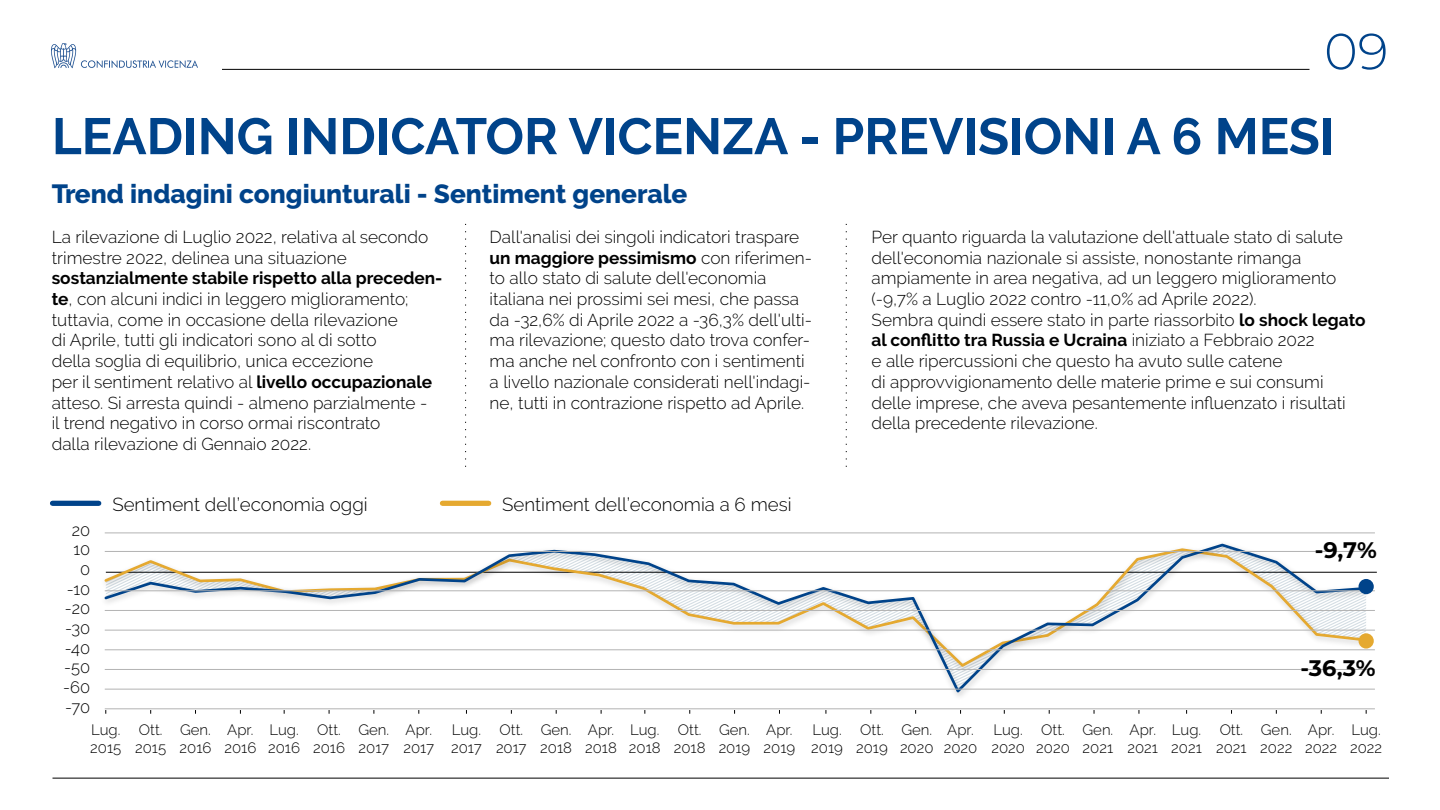
<style>
.page{position:relative;width:1440px;height:810px;background:#fff}
.page>*{position:absolute;margin:0;border:0;box-sizing:border-box;transform-origin:0 0}
.t1{font:700 51px "Raleway";color:#00438a}
.t2{font:300 51px "Montserrat";color:#00438a}
.t3{font:800 26.25px "Raleway";color:#00438a}
.t4{font:700 22.5px "Montserrat";color:#000}
.t5{font:300 18.75px "Raleway";color:#000}
.t6{font:300 17.25px/20.7px "Raleway";color:#000}
.t7{font:300 16.5px "Raleway";color:#000}
.t8{font:300 15px/18px "Raleway";color:#000}
.s1{font-weight:700}
</style>
<div class="page">
<hr style="left:222px;top:69px;width:1088px;height:1px;background:#000">
<hr style="left:52px;top:778px;width:1337px;height:1px;background:#000">
<img style="left:52px;top:44px;width:146px;height:25px">
<div style="left:52px;top:501px;width:47px;height:5px;background:#00438a"></div>
<div style="left:442px;top:501px;width:47px;height:5px;background:#e5a930"></div>
<svg style="left:104px;top:543px;width:1265px;height:153px"></svg>
<hr style="left:105px;top:533px;width:1270px;height:1px;background:#b3b3b3">
<hr style="left:105px;top:610px;width:1270px;height:1px;background:#b3b3b3">
<hr style="left:105px;top:630px;width:1270px;height:1px;background:#b3b3b3">
<hr style="left:105px;top:650px;width:1270px;height:1px;background:#b3b3b3">
<hr style="left:105px;top:669px;width:1270px;height:1px;background:#b3b3b3">
<hr style="left:105px;top:689px;width:1270px;height:1px;background:#b3b3b3">
<hr style="left:105px;top:709px;width:1270px;height:1px;background:#b3b3b3">
<hr style="left:105px;top:591px;width:1270px;height:1px;background:#b3b3b3">
<hr style="left:105px;top:551px;width:1270px;height:1px;background:#b3b3b3">
<svg style="left:465px;top:224px;width:1px;height:243px"></svg>
<svg style="left:846px;top:224px;width:1px;height:243px"></svg>
<div style="left:1359px;top:633px;width:15px;height:16px;background:#e5a930;border-radius:50%"></div>
<div style="left:1359px;top:579px;width:15px;height:15px;background:#00438a;border-radius:50%"></div>
<h1 class="t2" style="left:1324px;top:17px;width:66px">09</h1>
<h1 class="t1" style="left:52px;top:107px;width:1284px">LEADING INDICATOR VICENZA - PREVISIONI A 6 MESI</h1>
<h2 class="t3" style="left:52px;top:179px;width:637px">Trend indagini congiunturali - Sentiment generale</h2>
<p class="t6" style="left:52px;top:226px;width:378px">La rilevazione di Luglio 2022, relativa al secondo trimestre 2022, delinea una situazione</p>
<p class="t6" style="left:52px;top:268px;width:392px"><span class="s1">sostanzialmente stabile rispetto alla preceden&shy;te</span>, con alcuni indici in leggero miglioramento; tuttavia, come in occasione della rilevazione<br>di Aprile, tutti gli indicatori sono al di sotto<br>della soglia di equilibrio, unica eccezione<br>per il sentiment relativo al <span class="s1">livello occupazionale </span>atteso. Si arresta quindi - almeno parzialmente -<br>il trend negativo in corso ormai riscontrato<br>dalla rilevazione di Gennaio 2022.</p>
<p class="t7" style="left:72px;top:520px;width:20px">20</p>
<p class="t7" style="left:73px;top:540px;width:18px">10</p>
<p class="t7" style="left:80px;top:560px;width:12px">0</p>
<p class="t7" style="left:67px;top:579px;width:25px">-10</p>
<p class="t7" style="left:65px;top:599px;width:27px">-20</p>
<p class="t7" style="left:65px;top:619px;width:26px">-30</p>
<p class="t7" style="left:65px;top:638px;width:27px">-40</p>
<p class="t7" style="left:64px;top:658px;width:27px">-50</p>
<p class="t7" style="left:63px;top:678px;width:28px">-60</p>
<p class="t7" style="left:65px;top:697px;width:26px">-70</p>
<p class="t5" style="left:112px;top:493px;width:257px">Sentiment dell’economia oggi</p>
<p class="t6" style="left:490px;top:226px;width:324px">Dall'analisi dei singoli indicatori traspare <span class="s1">un maggiore pessimismo</span> con riferimen&shy;to allo stato di salute dell'economia italiana nei prossimi sei mesi, che passa da -32,6% di Aprile 2022 a -36,3% dell'ulti&shy;ma rilevazione; questo dato trova confer&shy;ma anche nel confronto con i sentimenti a livello nazionale considerati nell'indagi&shy;ne, tutti in contrazione rispetto ad Aprile.</p>
<p class="t6" style="left:872px;top:226px;width:496px">Per quanto riguarda la valutazione dell'attuale stato di salute dell'economia nazionale si assiste, nonostante rimanga ampiamente in area negativa, ad un leggero miglioramento (-9,7% a Luglio 2022 contro -11,0% ad Aprile 2022).<br>Sembra quindi essere stato in parte riassorbito <span class="s1">lo shock legato al conflitto tra Russia e Ucraina</span> iniziato a Febbraio 2022<br>e alle ripercussioni che questo ha avuto sulle catene<br>di approvvigionamento delle materie prime e sui consumi delle imprese, che aveva pesantemente influenzato i risultati della precedente rilevazione.</p>
<p class="t5" style="left:502px;top:493px;width:291px">Sentiment dell’economia a 6 mesi</p>
<h3 class="t4" style="left:1315px;top:534px;width:64px">-9,7%</h3>
<h3 class="t4" style="left:1301px;top:652px;width:77px">-36,3%</h3>
<p class="t8" style="left:90px;top:721px;width:33px">Lug.<br>2015</p>
<p class="t8" style="left:135px;top:721px;width:33px">Ott.<br>2015</p>
<p class="t8" style="left:180px;top:721px;width:33px">Gen.<br>2016</p>
<p class="t8" style="left:224px;top:721px;width:33px">Apr.<br>2016</p>
<p class="t8" style="left:268px;top:721px;width:33px">Lug.<br>2016</p>
<p class="t8" style="left:313px;top:721px;width:33px">Ott.<br>2016</p>
<p class="t8" style="left:358px;top:721px;width:32px">Gen.<br>2017</p>
<p class="t8" style="left:403px;top:721px;width:32px">Apr.<br>2017</p>
<p class="t8" style="left:451px;top:721px;width:32px">Lug.<br>2017</p>
<p class="t8" style="left:496px;top:721px;width:32px">Ott.<br>2017</p>
<p class="t8" style="left:540px;top:721px;width:33px">Gen.<br>2018</p>
<p class="t8" style="left:585px;top:721px;width:33px">Apr.<br>2018</p>
<p class="t8" style="left:629px;top:721px;width:33px">Lug.<br>2018</p>
<p class="t8" style="left:674px;top:721px;width:33px">Ott.<br>2018</p>
<p class="t8" style="left:719px;top:721px;width:33px">Gen.<br>2019</p>
<p class="t8" style="left:764px;top:721px;width:33px">Apr.<br>2019</p>
<p class="t8" style="left:811px;top:721px;width:33px">Lug.<br>2019</p>
<p class="t8" style="left:856px;top:721px;width:33px">Ott.<br>2019</p>
<p class="t8" style="left:900px;top:721px;width:35px">Gen.<br>2020</p>
<p class="t8" style="left:944px;top:721px;width:35px">Apr.<br>2020</p>
<p class="t8" style="left:991px;top:721px;width:35px">Lug.<br>2020</p>
<p class="t8" style="left:1036px;top:721px;width:35px;text-align:center">Ott.<br>2020</p>
<p class="t8" style="left:1083px;top:721px;width:32px">Gen.<br>2021</p>
<p class="t8" style="left:1128px;top:721px;width:32px">Apr.<br>2021</p>
<p class="t8" style="left:1171px;top:721px;width:32px">Lug.<br>2021</p>
<p class="t8" style="left:1216px;top:721px;width:32px">Ott.<br>2021</p>
<p class="t8" style="left:1260px;top:721px;width:34px">Gen.<br>2022</p>
<p class="t8" style="left:1305px;top:721px;width:34px">Apr.<br>2022</p>
<p class="t8" style="left:1350px;top:721px;width:34px">Lug.<br>2022</p>
</div>
